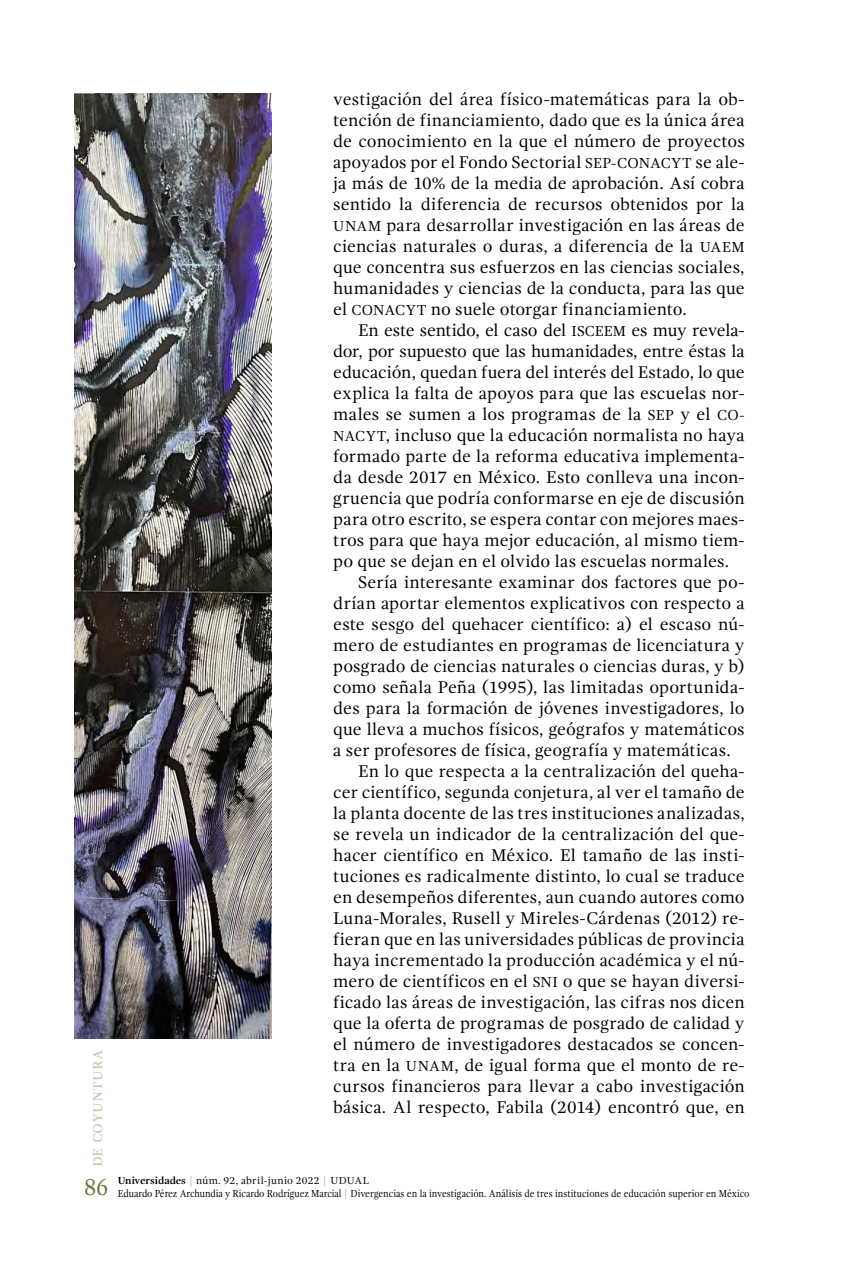
<style>
.page{position:relative;width:844px;height:1265px;background:#fff}
.page>*{position:absolute;margin:0;border:0;box-sizing:border-box;transform-origin:0 0}
.t1{font:24.5px "Gandhi Serif";color:#78703c;scale:.9 1}
.art-cuerpo_de_texto{font:17.5px/21px "Gandhi Serif";letter-spacing:.005em;color:#000;text-align:justify}
.t2{font:17.5px "Gandhi Serif";letter-spacing:.015em;color:#c9c6b1}
.mar-autores-izq{font:10.5px "Gandhi Serif";letter-spacing:-.01em;color:#000;scale:.9 1}
.mar-universidades_iz{font:10.5px "Gandhi Serif";letter-spacing:.025em;color:#000}
.s1{font-size:14.88px}
.s2{font-weight:700}
.s3{color:#aea98a}
</style>
<div class="page">
<img style="left:74px;top:94px;width:198px;height:945px">
<p class="t2" style="left:86px;top:1167px;width:120px;rotate:-90deg">de coyuntura</p>
<h1 class="t1" style="left:84px;top:1173px;width:28px">86</h1>
<p class="art-cuerpo_de_texto" style="left:333px;top:89px;width:413px">vestigación del área físico-matemáticas para la ob&shy;tención de financiamiento, dado que es la única área de conocimiento en la que el número de proyectos apoyados por el Fondo Sectorial <span class="s1">SEP-CONACYT</span> se ale&shy;ja más de 10% de la media de aprobación. Así cobra sentido la diferencia de recursos obtenidos por la <span class="s1">UNAM</span> para desarrollar investigación en las áreas de ciencias naturales o duras, a diferencia de la <span class="s1">UAEM </span>que concentra sus esfuerzos en las ciencias sociales, humanidades y ciencias de la conducta, para las que el <span class="s1">CONACYT</span> no suele otorgar financiamiento.</p>
<p class="art-cuerpo_de_texto" style="left:333px;top:320px;width:413px;text-indent:25px">En este sentido, el caso del <span class="s1">ISCEEM</span> es muy revela&shy;dor, por supuesto que las humanidades, entre éstas la educación, quedan fuera del interés del Estado, lo que explica la falta de apoyos para que las escuelas nor&shy;males se sumen a los programas de la <span class="s1">SEP</span> y el <span class="s1">CO-NACYT</span>, incluso que la educación normalista no haya formado parte de la reforma educativa implementa&shy;da desde 2017 en México. Esto conlleva una incon&shy;gruencia que podría conformarse en eje de discusión para otro escrito, se espera contar con mejores maes&shy;tros para que haya mejor educación, al mismo tiem&shy;po que se dejan en el olvido las escuelas normales.</p>
<p class="art-cuerpo_de_texto" style="left:333px;top:572px;width:413px;text-indent:25px">Sería interesante examinar dos factores que po&shy;drían aportar elementos explicativos con respecto a este sesgo del quehacer científico: a) el escaso nú&shy;mero de estudiantes en programas de licenciatura y posgrado de ciencias naturales o ciencias duras, y b) como señala Peña (1995), las limitadas oportunida&shy;des para la formación de jóvenes investigadores, lo que lleva a muchos físicos, geógrafos y matemáticos a ser profesores de física, geografía y matemáticas.</p>
<p class="art-cuerpo_de_texto" style="left:333px;top:761px;width:413px;text-indent:25px">En lo que respecta a la centralización del queha&shy;cer científico, segunda conjetura, al ver el tamaño de la planta docente de las tres instituciones analizadas, se revela un indicador de la centralización del que&shy;hacer científico en México. El tamaño de las insti&shy;tuciones es radicalmente distinto, lo cual se traduce en desempeños diferentes, aun cuando autores como Luna-Morales, Rusell y Mireles-Cárdenas (2012) re&shy;fieran que en las universidades públicas de provincia haya incrementado la producción académica y el nú&shy;mero de científicos en el <span class="s1">SNI</span> o que se hayan diversi&shy;ficado las áreas de investigación, las cifras nos dicen que la oferta de programas de posgrado de calidad y el número de investigadores destacados se concen&shy;tra en la <span class="s1">UNAM</span>, de igual forma que el monto de re&shy;cursos financieros para llevar a cabo investigación básica. Al respecto, Fabila (2014) encontró que, en</p>
<p class="mar-universidades_iz" style="left:118px;top:1175px;width:253px"><span class="s2">Universidades</span> <span class="s3">|</span> núm. 92, abril-junio 2022 <span class="s3">|</span> UDUAL</p>
<p class="mar-autores-izq" style="left:118px;top:1187px;width:703px">Eduardo Pérez Archundia y Ricardo Rodríguez Marcial <span class="s3">|</span> Divergencias en la investigación. Análisis de tres instituciones de educación superior en México</p>
</div>
